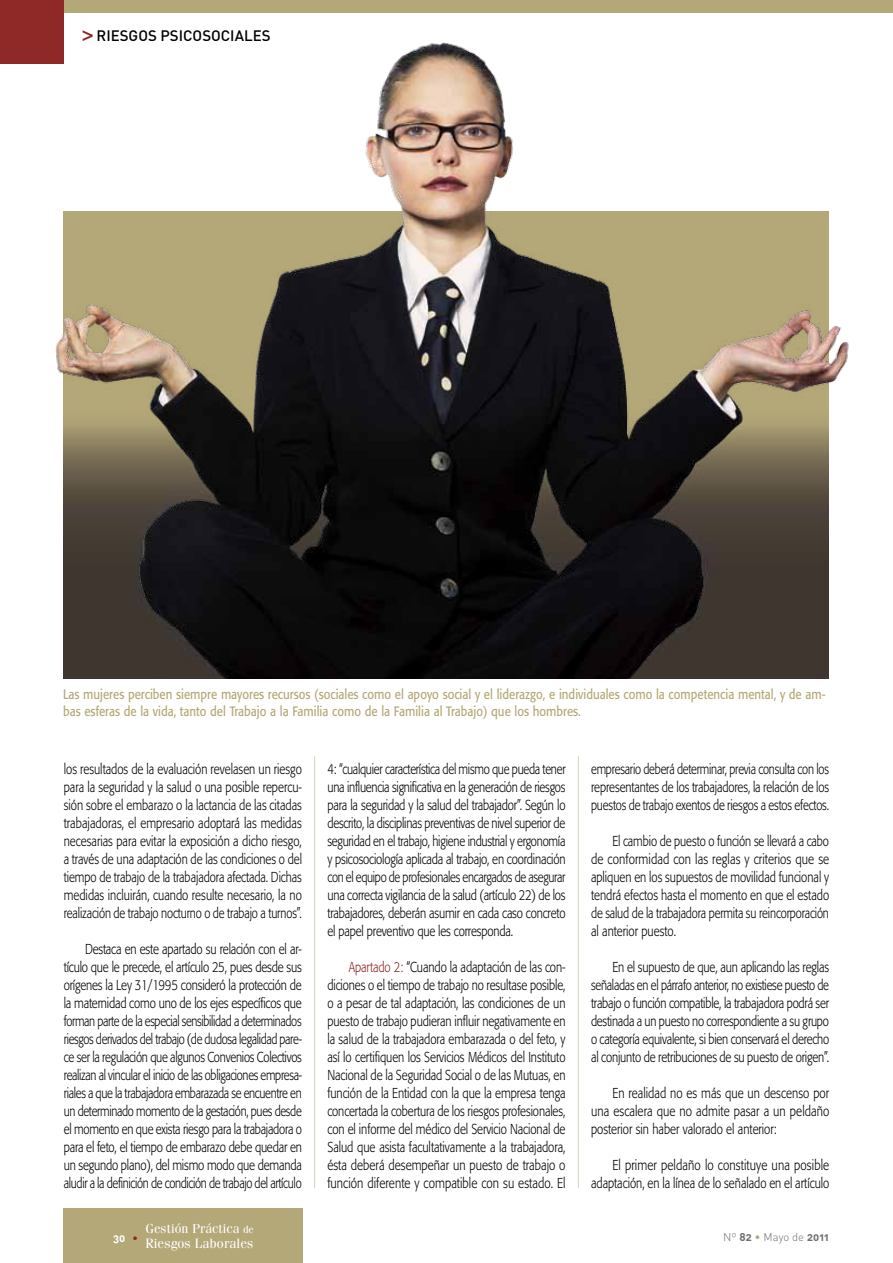
<style>
.page{position:relative;width:893px;height:1263px;background:#fff}
.page>*{position:absolute;margin:0;border:0;box-sizing:border-box;transform-origin:0 0}
.t1{font:500 15px "DIN";color:#000}
.t2{font:300 14.25px/18px "Formata";letter-spacing:-.01em;color:#000;text-align:justify;scale:.8 1}
.t3{font:300 14.25px/18px "Formata";letter-spacing:-.01em;color:#000;text-align:justify;scale:.79 1}
.t4{font:300 14.25px/18px "Formata";letter-spacing:-.01em;color:#000;text-align:justify;scale:.78 1}
.t5{font:300 14.25px/18px "Formata";letter-spacing:-.01em;color:#000;text-align:right;scale:.81 1}
.t6{font:13.5px/16.2px "Formata";color:#b4a878;scale:.85 1}
.t7{font:13.5px "Fenice Std";letter-spacing:.005em;color:#fff}
.t8{font:13.05px "Fenice Std";color:#fff}
.t9{font:300 11.25px "DIN";color:#706f6f}
.t10{font:11.25px "DIN Bold Alternate";color:#fff}
.s1{font-family:"Formata";font-weight:700;color:#8e2927}
.s2{color:#8e2927}
.s3{font-size:10.5px}
.s4{font-family:"DIN";font-weight:300;color:#8e2927}
.s5{font-family:"DIN Bold Alternate";font-weight:400}
.s6{color:#b4a878}
</style>
<div class="page">
<div style="left:0;top:0;width:893px;height:13px;background:#b4a878"></div>
<div style="left:0;top:0;width:64px;height:64px;background:#8e2927"></div>
<div style="left:64px;top:1209px;width:239px;height:54px;background:#b4a878"></div>
<hr style="left:314px;top:756px;width:1px;height:432px;background:#d8d1b8">
<hr style="left:578px;top:756px;width:1px;height:432px;background:#d8d1b8">
<img style="left:55px;top:42px;width:794px;height:636px">
<p class="t1" style="left:83px;top:26px;width:189px"><span class="s1">&gt;</span> RIESGOS PSICOSOCIALES</p>
<p class="t6" style="left:63px;top:686px;width:899px">Las mujeres perciben siempre mayores recursos (sociales como el apoyo social y el liderazgo, e individuales como la competencia mental, y de am&shy;bas esferas de la vida, tanto del Trabajo a la Familia como de la Familia al Trabajo) que los hombres.</p>
<p class="t2" style="left:64px;top:760px;width:299px">los resultados de la evaluación revelasen un riesgo para la seguridad y la salud o una posible repercu&shy;sión sobre el embarazo o la lactancia de las citadas trabajadoras, el empresario adoptará las medidas necesarias para evitar la exposición a dicho riesgo, a través de una adaptación de las condiciones o del tiempo de trabajo de la trabajadora afectada. Dichas medidas incluirán, cuando resulte necesario, la no realización de trabajo nocturno o de trabajo a turnos”.</p>
<p class="t2" style="left:64px;top:940px;width:299px;text-indent:21px">Destaca en este apartado su relación con el ar&shy;tículo que le precede, el artículo 25, pues desde sus orígenes la Ley 31/1995 consideró la protección de la maternidad como uno de los ejes específicos que forman parte de la especial sensibilidad a determinados riesgos derivados del trabajo (de dudosa legalidad pare&shy;ce ser la regulación que algunos Convenios Colectivos realizan al vincular el inicio de las obligaciones empresa&shy;riales a que la trabajadora embarazada se encuentre en un determinado momento de la gestación, pues desde el momento en que exista riesgo para la trabajadora o para el feto, el tiempo de embarazo debe quedar en un segundo plano), del mismo modo que demanda aludir a la definición de condición de trabajo del artículo</p>
<p class="t3" style="left:327px;top:760px;width:303px">4: “cualquier característica del mismo que pueda tener una influencia significativa en la generación de riesgos para la seguridad y la salud del trabajador”. Según lo descrito, la disciplinas preventivas de nivel superior de seguridad en el trabajo, higiene industrial y ergonomía y psicosociología aplicada al trabajo, en coordinación con el equipo de profesionales encargados de asegurar una correcta vigilancia de la salud (artículo 22) de los trabajadores, deberán asumir en cada caso concreto el papel preventivo que les corresponda.</p>
<p class="t2" style="left:327px;top:958px;width:299px;text-indent:21px"><span class="s2">Apartado 2:</span> “Cuando la adaptación de las con&shy;diciones o el tiempo de trabajo no resultase posible, o a pesar de tal adaptación, las condiciones de un puesto de trabajo pudieran influir negativamente en la salud de la trabajadora embarazada o del feto, y así lo certifiquen los Servicios Médicos del Instituto Nacional de la Seguridad Social o de las Mutuas, en función de la Entidad con la que la empresa tenga concertada la cobertura de los riesgos profesionales, con el informe del médico del Servicio Nacional de Salud que asista facultativamente a la trabajadora, ésta deberá desempeñar un puesto de trabajo o función diferente y compatible con su estado. El</p>
<p class="t4" style="left:591px;top:760px;width:307px">empresario deberá determinar, previa consulta con los representantes de los trabajadores, la relación de los puestos de trabajo exentos de riesgos a estos efectos.</p>
<p class="t3" style="left:591px;top:832px;width:303px;text-indent:21px">El cambio de puesto o función se llevará a cabo de conformidad con las reglas y criterios que se apliquen en los supuestos de movilidad funcional y tendrá efectos hasta el momento en que el estado de salud de la trabajadora permita su reincorporación al anterior puesto.</p>
<p class="t2" style="left:591px;top:958px;width:299px;text-indent:21px">En el supuesto de que, aun aplicando las reglas señaladas en el párrafo anterior, no existiese puesto de trabajo o función compatible, la trabajadora podrá ser destinada a un puesto no correspondiente a su grupo o categoría equivalente, si bien conservará el derecho al conjunto de retribuciones de su puesto de origen”.</p>
<p class="t2" style="left:591px;top:1084px;width:299px;text-indent:21px">En realidad no es más que un descenso por una escalera que no admite pasar a un peldaño posterior sin haber valorado el anterior:</p>
<p class="t5" style="left:591px;top:1156px;width:296px">El primer peldaño lo constituye una posible adaptación, en la línea de lo señalado en el artículo</p>
<p class="t8" style="left:145px;top:1220px;width:110px">Gestión Práctica <span class="s3">de</span></p>
<p class="t7" style="left:145px;top:1235px;width:110px">Riesgos Laborales</p>
<p class="t10" style="left:113px;top:1230px;width:27px">30 <span class="s4">•</span></p>
<p class="t9" style="left:723px;top:1230px;width:107px">Nº <span class="s5">82</span> <span class="s6">•</span> Mayo de <span class="s5">2011</span></p>
</div>
